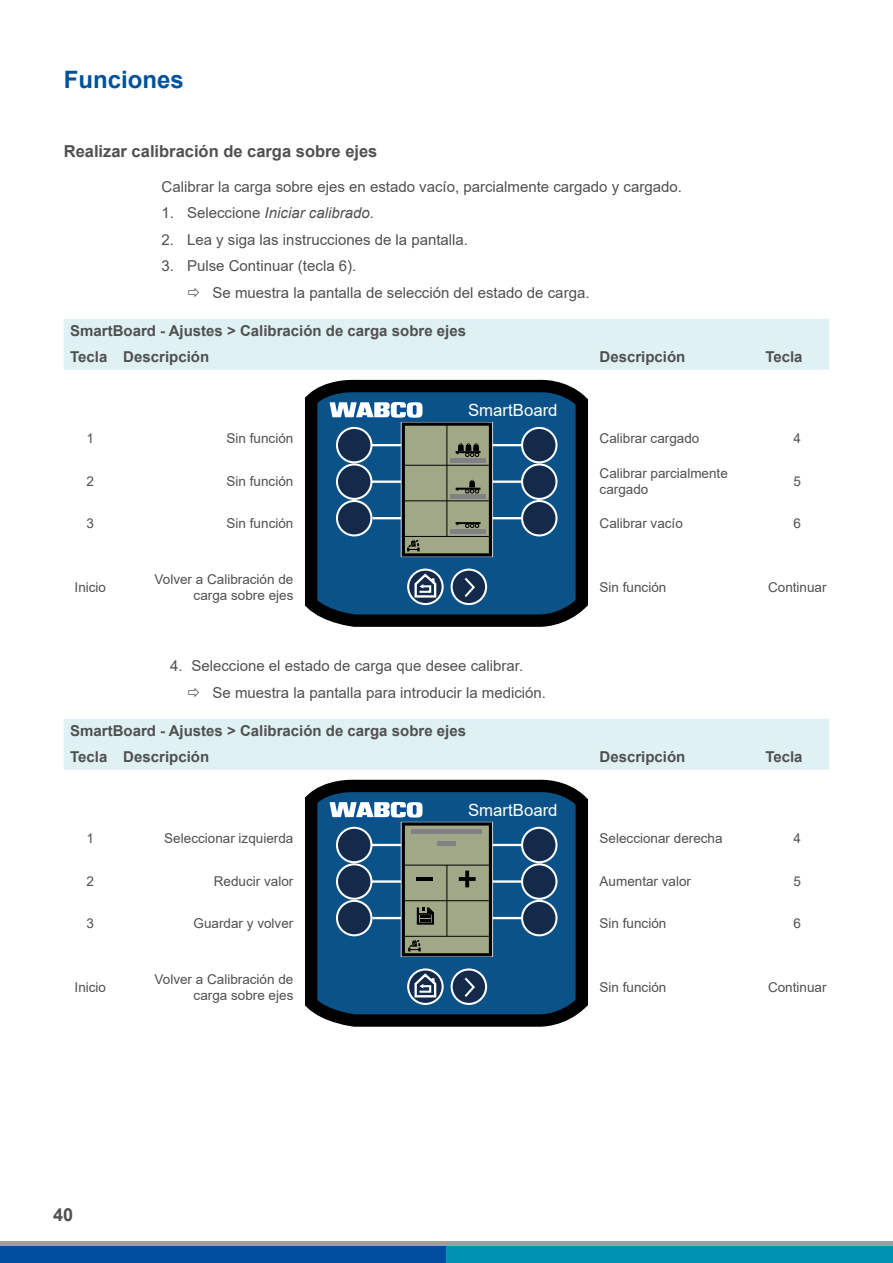
<style>
.page{position:relative;width:893px;height:1263px;background:#fff}
.page>*{position:absolute;margin:0;border:0;box-sizing:border-box;transform-origin:0 0}
.t1{font:700 24px "Arial";color:#00519e}
.t2{font:700 18px "Arial";color:#505050}
.t3{font:16.8px "Arial";color:#fff}
.t4{font:700 16.5px "Arial";color:#505050}
.t5{font:15px/26.5px "Arial";color:#505050}
.t6{font:700 15px/25.5px "Arial";color:#505050}
.t7{font:italic 15px "Arial";color:#505050}
.t8{font:13.5px/16.2px "Arial";color:#505050;text-align:right}
.s1{font-style:normal}
</style>
<div class="page">
<div style="left:0;top:1246px;width:446px;height:17px;background:#004d9f"></div>
<div style="left:446px;top:1246px;width:447px;height:17px;background:#0093b1"></div>
<hr style="left:0;top:1242px;width:893px;height:4px;background:#9e9fa2">
<div style="left:64px;top:319px;width:765px;height:51px;background:#e0f1f4"></div>
<svg style="left:327px;top:379px;width:237px;height:5px"></svg>
<svg style="left:305px;top:384px;width:283px;height:243px;background:#13212a"></svg>
<svg style="left:318px;top:402px;width:257px;height:212px;background:#376582"></svg>
<div style="left:64px;top:719px;width:765px;height:51px;background:#e0f1f4"></div>
<svg style="left:326px;top:779px;width:239px;height:5px"></svg>
<svg style="left:305px;top:784px;width:283px;height:243px;background:#123a58"></svg>
<div style="left:522px;top:828px;width:34px;height:34px;background:#132a4b;border-radius:50%"></div>
<div style="left:521px;top:827px;width:36px;height:36px;border:2px solid #fff;border-radius:50%"></div>
<div style="left:522px;top:864px;width:34px;height:35px;background:#132a4b;border-radius:50%"></div>
<div style="left:521px;top:863px;width:36px;height:37px;border:2px solid #fff;border-radius:50%"></div>
<div style="left:522px;top:901px;width:34px;height:34px;background:#132a4b;border-radius:50%"></div>
<div style="left:521px;top:900px;width:36px;height:36px;border:2px solid #fff;border-radius:50%"></div>
<hr style="left:491px;top:880px;width:31px;height:3px;background:#fff">
<hr style="left:491px;top:844px;width:31px;height:2px;background:#fff">
<hr style="left:491px;top:917px;width:31px;height:2px;background:#fff">
<svg style="left:318px;top:962px;width:257px;height:52px;background:#175584"></svg>
<svg style="left:330px;top:802px;width:162px;height:154px;background:#57757f"></svg>
<h1 class="t1" style="left:64px;top:63px;width:122px">Funciones</h1>
<p class="t4" style="left:64px;top:139px;width:315px">Realizar calibración de carga sobre ejes</p>
<p class="t5" style="left:162px;top:173px;width:522px">Calibrar la carga sobre ejes en estado vacío, parcialmente cargado y cargado.</p>
<p class="t7" style="left:162px;top:203px;width:214px"><span class="s1">1. Seleccione</span> Iniciar calibrado<span class="s1">.</span></p>
<p class="t5" style="left:162px;top:226px;width:308px">2. Lea y siga las instrucciones de la pantalla.</p>
<p class="t5" style="left:213px;top:252px;width:378px;text-indent:-51px">3. Pulse Continuar (tecla 6).<br>Se muestra la pantalla de selección del estado de carga.</p>
<p class="t6" style="left:70px;top:318px;width:397px">SmartBoard - Ajustes &gt; Calibración de carga sobre ejes<br>Tecla Descripción</p>
<p class="t6" style="left:600px;top:344px;width:87px">Descripción</p>
<p class="t6" style="left:765px;top:344px;width:39px">Tecla</p>
<p class="t3" style="left:468px;top:399px;width:91px">SmartBoard</p>
<p class="t8" style="left:87px;top:430px;width:9px">1</p>
<p class="t8" style="left:227px;top:430px;width:68px">Sin función</p>
<p class="t8" style="left:600px;top:430px;width:101px">Calibrar cargado</p>
<p class="t8" style="left:794px;top:430px;width:9px">4</p>
<p class="t8" style="left:87px;top:473px;width:9px">2</p>
<p class="t8" style="left:227px;top:473px;width:68px">Sin función</p>
<p class="t8" style="left:600px;top:465px;width:130px;text-align:left">Calibrar parcialmente cargado</p>
<p class="t8" style="left:794px;top:473px;width:9px">5</p>
<p class="t8" style="left:87px;top:515px;width:9px">3</p>
<p class="t8" style="left:227px;top:515px;width:68px">Sin función</p>
<p class="t8" style="left:600px;top:515px;width:85px">Calibrar vacío</p>
<p class="t8" style="left:794px;top:515px;width:9px">6</p>
<p class="t8" style="left:75px;top:579px;width:33px">Inicio</p>
<p class="t8" style="left:155px;top:571px;width:140px">Volver a Calibración de carga sobre ejes</p>
<p class="t8" style="left:600px;top:579px;width:68px">Sin función</p>
<p class="t8" style="left:768px;top:579px;width:60px">Continuar</p>
<p class="t5" style="left:213px;top:652px;width:335px;text-indent:-43px">4. Seleccione el estado de carga que desee calibrar.<br>Se muestra la pantalla para introducir la medición.</p>
<p class="t6" style="left:70px;top:718px;width:397px">SmartBoard - Ajustes &gt; Calibración de carga sobre ejes<br>Tecla Descripción</p>
<p class="t3" style="left:468px;top:799px;width:91px">SmartBoard</p>
<p class="t6" style="left:600px;top:744px;width:87px">Descripción</p>
<p class="t6" style="left:765px;top:744px;width:39px">Tecla</p>
<p class="t8" style="left:87px;top:830px;width:9px">1</p>
<p class="t8" style="left:164px;top:830px;width:131px">Seleccionar izquierda</p>
<p class="t8" style="left:600px;top:830px;width:125px">Seleccionar derecha</p>
<p class="t8" style="left:793px;top:830px;width:9px">4</p>
<p class="t8" style="left:87px;top:873px;width:9px">2</p>
<p class="t8" style="left:214px;top:873px;width:81px">Reducir valor</p>
<p class="t8" style="left:600px;top:873px;width:93px">Aumentar valor</p>
<p class="t8" style="left:793px;top:873px;width:9px">5</p>
<p class="t8" style="left:87px;top:915px;width:9px">3</p>
<p class="t8" style="left:194px;top:915px;width:101px">Guardar y volver</p>
<p class="t8" style="left:600px;top:915px;width:68px">Sin función</p>
<p class="t8" style="left:794px;top:915px;width:9px">6</p>
<p class="t8" style="left:75px;top:979px;width:33px">Inicio</p>
<p class="t8" style="left:155px;top:971px;width:140px">Volver a Calibración de carga sobre ejes</p>
<p class="t8" style="left:600px;top:979px;width:68px">Sin función</p>
<p class="t8" style="left:768px;top:979px;width:60px">Continuar</p>
<h2 class="t2" style="left:53px;top:1202px;width:22px">40</h2>
</div>
